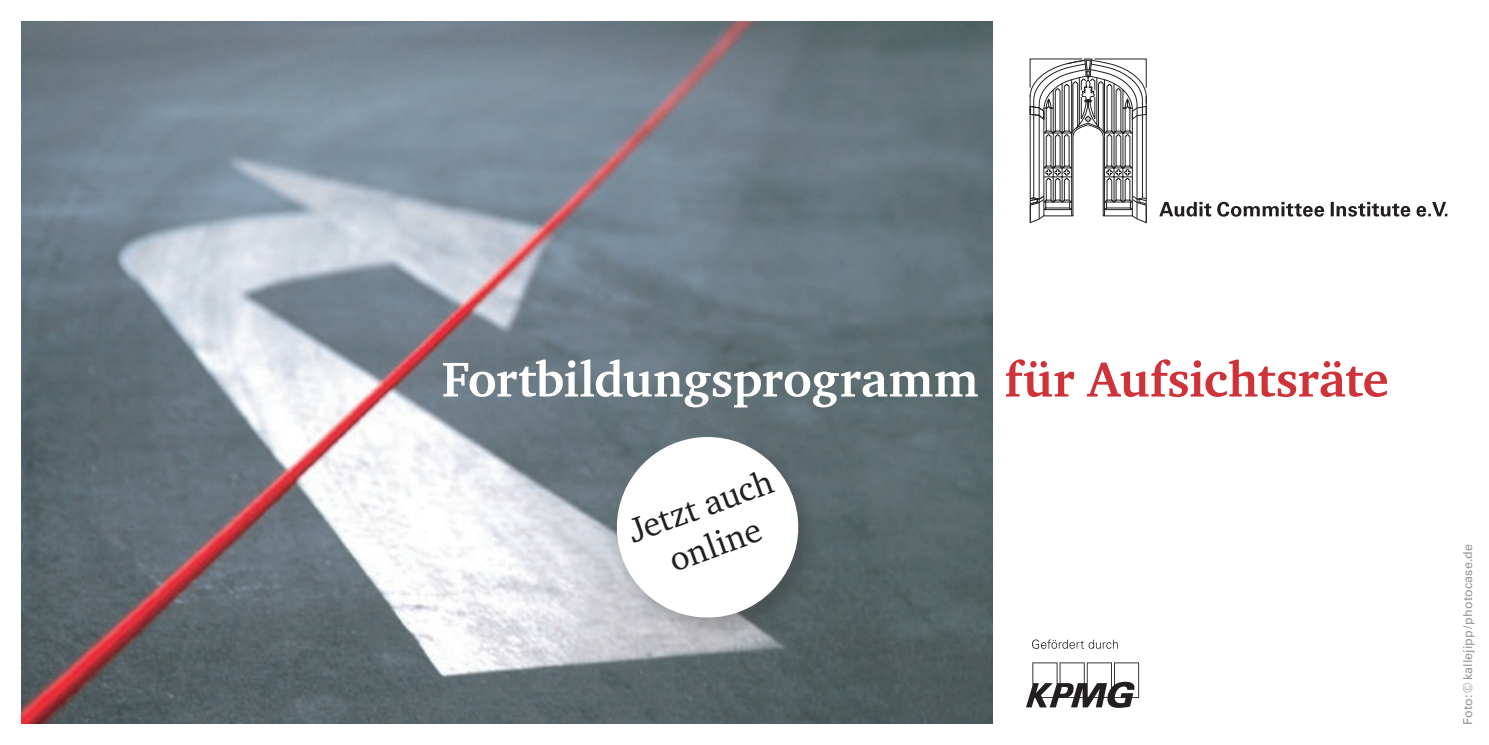
<style>
.page{position:relative;width:1489px;height:745px;background:#fff}
.page>*{position:absolute;margin:0;border:0;box-sizing:border-box;transform-origin:0 0}
.t1{font:700 50px "Charter IT Cby BT";letter-spacing:-.005em;color:#fff}
.t2{font:34.75px/41.2px "Charter IT Cby BT";color:#231f20;text-align:center}
.t3{font:12.5px "Univers LT Std";letter-spacing:.005em;color:#939598}
.s1{color:#d03239}
</style>
<div class="page">
<img style="left:21px;top:21px;width:971px;height:702px">
<svg style="left:1159px;top:202px;width:288px;height:14px"></svg>
<svg style="left:1029px;top:59px;width:117px;height:164px"></svg>
<svg style="left:1026px;top:662px;width:113px;height:45px"></svg>
<svg style="left:1032px;top:639px;width:85px;height:9px"></svg>
<div style="left:613px;top:432px;width:209px;height:209px;background:#231f20;opacity:.25"></div>
<svg style="left:612px;top:432px;width:191px;height:190px"></svg>
<p class="t1" style="left:442px;top:348px;width:948px">Fortbildungsprogramm <span class="s1">für Aufsichtsräte</span></p>
<p class="t2" style="left:622px;top:511px;width:153px;rotate:-20deg">Jetzt auch online</p>
<p class="t3" style="left:1460px;top:724px;width:182px;rotate:-90deg">Foto: © kallejipp/photocase.de</p>
</div>
